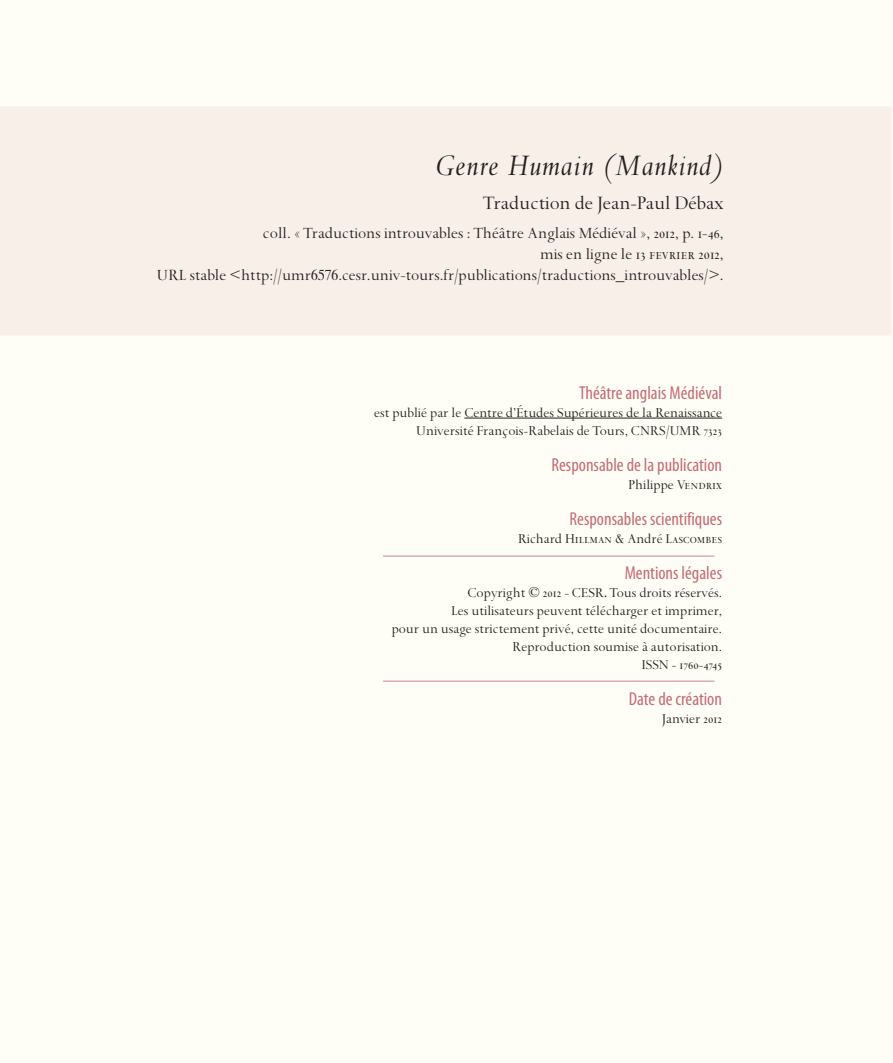
<style>
.page{position:relative;width:893px;height:1063px;background:#fffef6}
.page>*{position:absolute;margin:0;border:0;box-sizing:border-box;transform-origin:0 0}
.t1{font:italic 33px "Spectrum";letter-spacing:.03em;color:#231f20}
.t2{font:21px "Spectrum";color:#231f20}
.t3{font:condensed 18.75px "Myriad Pro";color:#c46c76}
.t4{font:17.25px/20.7px "Spectrum";color:#231f20;text-align:right}
.t5{font:15px/18px "Spectrum";color:#231f20;text-align:right}
.t6{font:15px "Spectrum MT SC";color:#231f20}
.t7{font:15px "Spectrum MT Expert";letter-spacing:-.01em;color:#231f20}
.s1{font-family:"Spectrum MT Expert"}
.s2{font-family:"Spectrum MT SC"}
.s3{font-family:"Spectrum"}
.s4{font-family:"Myriad Pro";font-stretch:condensed}
</style>
<div class="page">
<div style="left:0;top:107px;width:891px;height:228px;background:#f9efe9"></div>
<hr style="left:383px;top:681px;width:331px;height:1px;background:#c46c76">
<hr style="left:383px;top:556px;width:331px;height:1px;background:#c46c76">
<hr style="left:464px;top:418px;width:258px;height:1px;background:#231f20">
<h1 class="t1" style="left:435px;top:148px;width:290px">Genre Humain (Mankind)</h1>
<h2 class="t2" style="left:483px;top:192px;width:242px">Traduction de Jean-Paul Débax</h2>
<p class="t4" style="left:157px;top:223px;width:568px">coll. « Traductions introuvables : Théâtre Anglais Médiéval », <span class="s1">2012</span>, p. <span class="s1">1-46,<br></span>mis en ligne le <span class="s1">13 fevrier 2012</span>,<br>URL stable &lt;http://umr6576.cesr.univ-tours.fr/publications/traductions_introuvables/&gt;.</p>
<p class="t3" style="left:579px;top:381px;width:145px">Théâtre anglais Médiéval</p>
<p class="t5" style="left:374px;top:403px;width:350px">est publié par le Centre d’études Supérieures de la Renaissance<br>Université François-Rabelais de Tours, CNRS/UMR <span class="s1">7323</span></p>
<p class="t3" style="left:551px;top:453px;width:172px">Responsable de la publication</p>
<p class="t5" style="left:629px;top:475px;width:95px">Philippe <span class="s2">Vendrix</span></p>
<p class="t3" style="left:569px;top:507px;width:154px">Responsables scientifiques</p>
<p class="t6" style="left:518px;top:531px;width:206px"><span class="s3">Richard</span> Hillman <span class="s3">&amp; André</span> Lascombes</p>
<p class="t3" style="left:625px;top:561px;width:99px">Mentions légales</p>
<p class="t5" style="left:392px;top:583px;width:332px">Copyright © <span class="s1">2012</span> - CESR<span class="s4">.</span> Tous droits réservés.<br>Les utilisateurs peuvent télécharger et imprimer,<br>pour un usage strictement privé, cette unité documentaire.<br>Reproduction soumise à autorisation.</p>
<p class="t7" style="left:642px;top:657px;width:82px"><span class="s3">ISSN -</span> 1760-4745</p>
<p class="t3" style="left:629px;top:687px;width:95px">Date de création</p>
<p class="t5" style="left:662px;top:709px;width:61px">Janvier <span class="s1">2012</span></p>
</div>
